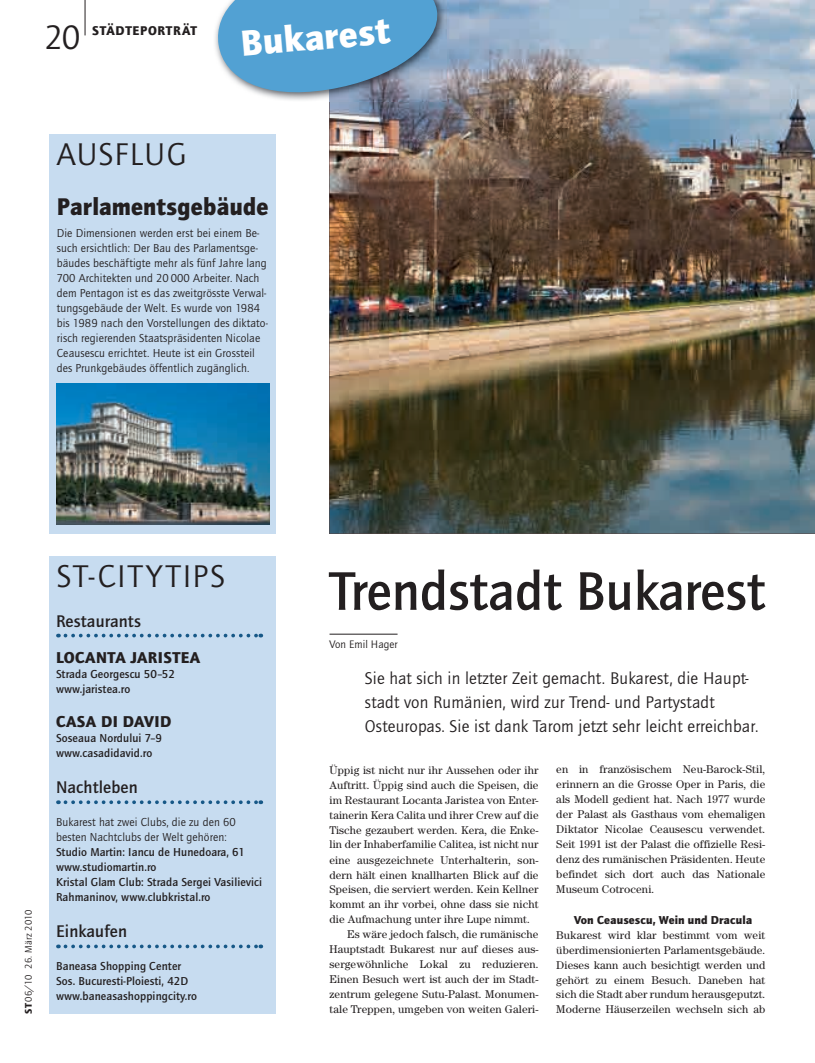
<style>
.page{position:relative;width:815px;height:1063px;background:#fff}
.page>*{position:absolute;margin:0;border:0;box-sizing:border-box;transform-origin:0 0}
.t1{font:500 56.25px "Quay Sans ITC Std";letter-spacing:.005em;color:#231f20}
.t2{font:900 37.5px "Quay Sans ITC Std";color:#fff}
.t3{font:35px "Quay Sans ITC Std";color:#231f20}
.t4{font:32.5px "Quay Sans ITC Std";letter-spacing:.07em;color:#231f20}
.t5{font:32.5px "Quay Sans ITC Std";letter-spacing:.05em;color:#231f20}
.t6{font:900 25px "Quay Sans ITC Std";letter-spacing:.01em;color:#231f20;scale:.96 1}
.t7{font:17.5px/23.8px "Quay Sans ITC Std";letter-spacing:.01em;color:#231f20}
.t8{font:500 17.5px "Quay Sans ITC Std";letter-spacing:.01em;color:#231f20}
.t9{font:900 16.25px "Quay Sans ITC Std";letter-spacing:.03em;color:#231f20}
.t10{font:900 13.12px "Quay Sans ITC Std";letter-spacing:.055em;color:#231f20}
.t11{font:11.88px/15px "Quay Sans ITC Std";letter-spacing:.01em;color:#231f20}
.t12{font:500 11.88px/15px "Quay Sans ITC Std";letter-spacing:.01em;color:#231f20}
.t13{font:900 11.88px "Quay Sans ITC Std";letter-spacing:.01em;color:#231f20}
.t14{font:11.25px/15px "Century Std";letter-spacing:.01em;color:#231f20;text-align:justify}
.t15{font:11.25px "Quay Sans ITC Std";letter-spacing:.005em;color:#231f20}
.t16{font:10px "Quay Sans ITC Std";letter-spacing:.02em;color:#231f20}
.s1{font-weight:900}
</style>
<div class="page">
<hr style="left:85px;top:0;width:1px;height:35px;background:#231f20">
<div style="left:50px;top:556px;width:226px;height:458px;background:#c7dcf0"></div>
<svg style="left:65px;top:634px;width:196px;height:3px"></svg>
<svg style="left:65px;top:800px;width:196px;height:4px"></svg>
<svg style="left:65px;top:945px;width:196px;height:3px"></svg>
<img style="left:330px;top:0;width:485px;height:533px">
<hr style="left:330px;top:634px;width:68px;height:1px;background:#231f20">
<div style="left:50px;top:134px;width:226px;height:400px;background:#c7dcf0"></div>
<img style="left:57px;top:383px;width:212px;height:142px">
<img style="left:329px;top:0;width:117px;height:101px">
<svg style="left:215px;top:0;width:227px;height:100px;background:#68a4cc"></svg>
<h3 class="t3" style="left:45px;top:17px;width:38px">20</h3>
<p class="t10" style="left:92px;top:23px;width:106px">STÄDTEPORTRÄT</p>
<h2 class="t2" style="left:239px;top:21px;width:151px;rotate:-5deg">Bukarest</h2>
<h3 class="t5" style="left:57px;top:135px;width:131px">AUSFLUG</h3>
<h3 class="t6" style="left:57px;top:192px;width:222px">Parlamentsgebäude</h3>
<p class="t11" style="left:57px;top:226px;width:213px">Die Dimensionen werden erst bei einem Be&shy;such ersichtlich: Der Bau des Parlamentsge&shy;bäudes beschäftigte mehr als fünf Jahre lang 700 Architekten und 20 000 Arbeiter. Nach dem Pentagon ist es das zweitgrösste Verwal&shy;tungsgebäude der Welt. Es wurde von 1984 bis 1989 nach den Vorstellungen des diktato&shy;risch regierenden Staatspräsidenten Nicolae Ceausescu errichtet. Heute ist ein Grossteil des Prunkgebäudes öffentlich zugänglich.</p>
<p class="t16" style="left:23px;top:1014px;width:105px;rotate:-90deg"><span class="s1">ST</span> 06/10 26. März 2010</p>
<h3 class="t4" style="left:57px;top:557px;width:170px">ST-CITYTIPS</h3>
<h3 class="t8" style="left:56px;top:611px;width:86px">Restaurants</h3>
<h3 class="t9" style="left:56px;top:648px;width:146px">LOCANTA JARISTEA</h3>
<p class="t12" style="left:56px;top:667px;width:121px">Strada Georgescu 50–52 www.jaristea.ro</p>
<h3 class="t9" style="left:56px;top:711px;width:117px">CASA DI DAVID</h3>
<p class="t12" style="left:56px;top:730px;width:108px">Soseaua Nordului 7–9 www.casadidavid.ro</p>
<h3 class="t8" style="left:56px;top:777px;width:83px">Nachtleben</h3>
<p class="t11" style="left:56px;top:815px;width:181px">Bukarest hat zwei Clubs, die zu den 60 besten Nachtclubs der Welt gehören:</p>
<p class="t12" style="left:56px;top:845px;width:208px">Studio Martin: Iancu de Hunedoara, 61 www.studiomartin.ro<br>Kristal Glam Club: Strada Sergei Vasilievici Rahmaninov, www.clubkristal.ro</p>
<h3 class="t8" style="left:56px;top:921px;width:73px">Einkaufen</h3>
<p class="t12" style="left:56px;top:959px;width:142px">Baneasa Shopping Center<br>Sos. Bucuresti-Ploiesti, 42D www.baneasashoppingcity.ro</p>
<h1 class="t1" style="left:330px;top:558px;width:437px">Trendstadt Bukarest</h1>
<p class="t15" style="left:330px;top:638px;width:70px">Von Emil Hager</p>
<h3 class="t7" style="left:365px;top:667px;width:395px">Sie hat sich in letzter Zeit gemacht. Bukarest, die Haupt&shy;stadt von Rumänien, wird zur Trend- und Partystadt<br>Osteuropas. Sie ist dank Tarom jetzt sehr leicht erreichbar.</h3>
<p class="t14" style="left:330px;top:762px;width:211px">Üppig ist nicht nur ihr Aussehen oder ihr</p>
<p class="t14" style="left:330px;top:777px;width:211px">Auftritt. Üppig sind auch die Speisen, die</p>
<p class="t14" style="left:330px;top:792px;width:211px">im Restaurant Locanta Jaristea von Enter-</p>
<p class="t14" style="left:330px;top:807px;width:211px">tainerin Kera Calita und ihrer Crew auf die</p>
<p class="t14" style="left:330px;top:822px;width:211px">Tische gezaubert werden. Kera, die Enke-</p>
<p class="t14" style="left:330px;top:837px;width:211px">lin der Inhaberfamilie Calitea, ist nicht nur</p>
<p class="t14" style="left:330px;top:852px;width:211px">eine ausgezeichnete Unterhalterin, son-</p>
<p class="t14" style="left:330px;top:867px;width:211px">dern hält einen knallharten Blick auf die</p>
<p class="t14" style="left:330px;top:882px;width:211px">Speisen, die serviert werden. Kein Kellner</p>
<p class="t14" style="left:330px;top:897px;width:211px">kommt an ihr vorbei, ohne dass sie nicht</p>
<p class="t14" style="left:330px;top:912px;width:202px">die Aufmachung unter ihre Lupe nimmt.</p>
<p class="t14" style="left:347px;top:927px;width:193px">Es wäre jedoch falsch, die rumänische</p>
<p class="t14" style="left:330px;top:942px;width:211px">Hauptstadt Bukarest nur auf dieses aus-</p>
<p class="t14" style="left:330px;top:957px;width:211px">sergewöhnliche Lokal zu reduzieren.</p>
<p class="t14" style="left:330px;top:972px;width:211px">Einen Besuch wert ist auch der im Stadt-</p>
<p class="t14" style="left:330px;top:987px;width:211px">zentrum gelegene Sutu-Palast. Monumen-</p>
<p class="t14" style="left:330px;top:1002px;width:211px">tale Treppen, umgeben von weiten Galeri-</p>
<p class="t14" style="left:556px;top:762px;width:211px">en in französischem Neu-Barock-Stil, erinnern an die Grosse Oper in Paris, die als Modell gedient hat. Nach 1977 wurde der Palast als Gasthaus vom ehemaligen Diktator Nicolae Ceausescu verwendet.<br>Seit 1991 ist der Palast die offizielle Resi&shy;denz des rumänischen Präsidenten. Heute befindet sich dort auch das Nationale Museum Cotroceni.</p>
<p class="t13" style="left:574px;top:912px;width:180px">Von Ceausescu, Wein und Dracula</p>
<p class="t14" style="left:556px;top:927px;width:211px">Bukarest wird klar bestimmt vom weit überdimensionierten Parlamentsgebäude.<br>Dieses kann auch besichtigt werden und gehört zu einem Besuch. Daneben hat sich die Stadt aber rundum herausgeputzt.<br>Moderne Häuserzeilen wechseln sich ab</p>
</div>
